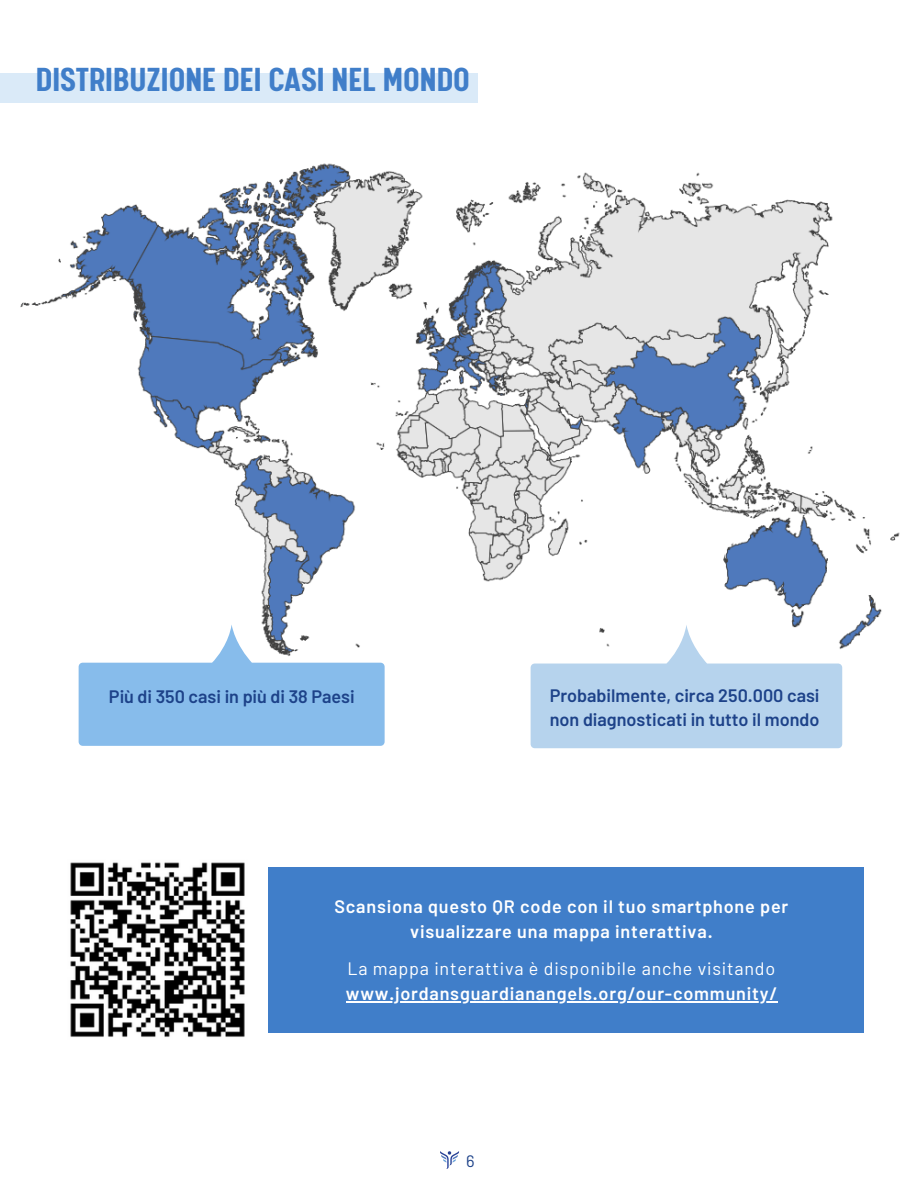
<style>
.page{position:relative;width:918px;height:1188px;background:#fff}
.page>*{position:absolute;margin:0;border:0;box-sizing:border-box;transform-origin:0 0}
.t1{font:700 37.5px "Calps Sans";color:#407ec9}
.t2{font:600 18px/24.8px "Barlow";letter-spacing:.045em;color:#fff;text-align:center}
.t3{font:600 18px "Barlow";color:#1d4289}
.t4{font:18px "Barlow";letter-spacing:.045em;color:#fff}
.t5{font:16.5px "Barlow";color:#1d4289}
</style>
<div class="page">
<img style="left:440px;top:1151px;width:19px;height:18px">
<img style="left:20px;top:163px;width:880px;height:486px">
<div style="left:0;top:73px;width:478px;height:29px;background:#daeaf8"></div>
<svg style="left:79px;top:625px;width:306px;height:121px"></svg>
<svg style="left:531px;top:625px;width:311px;height:123px"></svg>
<img style="left:70px;top:862px;width:175px;height:175px">
<div style="left:268px;top:867px;width:596px;height:165px;background:#407ec9"></div>
<hr style="left:346px;top:1001px;width:432px;height:2px;background:#fff">
<p class="t1" style="left:36px;top:64px;width:436px">DISTRIBUZIONE DEI CASI NEL MONDO</p>
<p class="t3" style="left:109px;top:685px;width:247px">Più di 350 casi in più di 38 Paesi</p>
<p class="t3" style="left:550px;top:684px;width:271px">Probabilmente, circa 250.000 casi</p>
<p class="t3" style="left:550px;top:708px;width:271px">non diagnosticati in tutto il mondo</p>
<p class="t2" style="left:334px;top:894px;width:455px">Scansiona questo QR code con il tuo smartphone per visualizzare una mappa interattiva.</p>
<p class="t4" style="left:347px;top:957px;width:429px">La mappa interattiva è disponibile anche visitando</p>
<p class="t2" style="left:346px;top:980px;width:432px">www.jordansguardianangels.org/our-community/</p>
<p class="t5" style="left:466px;top:1150px;width:10px">6</p>
</div>
